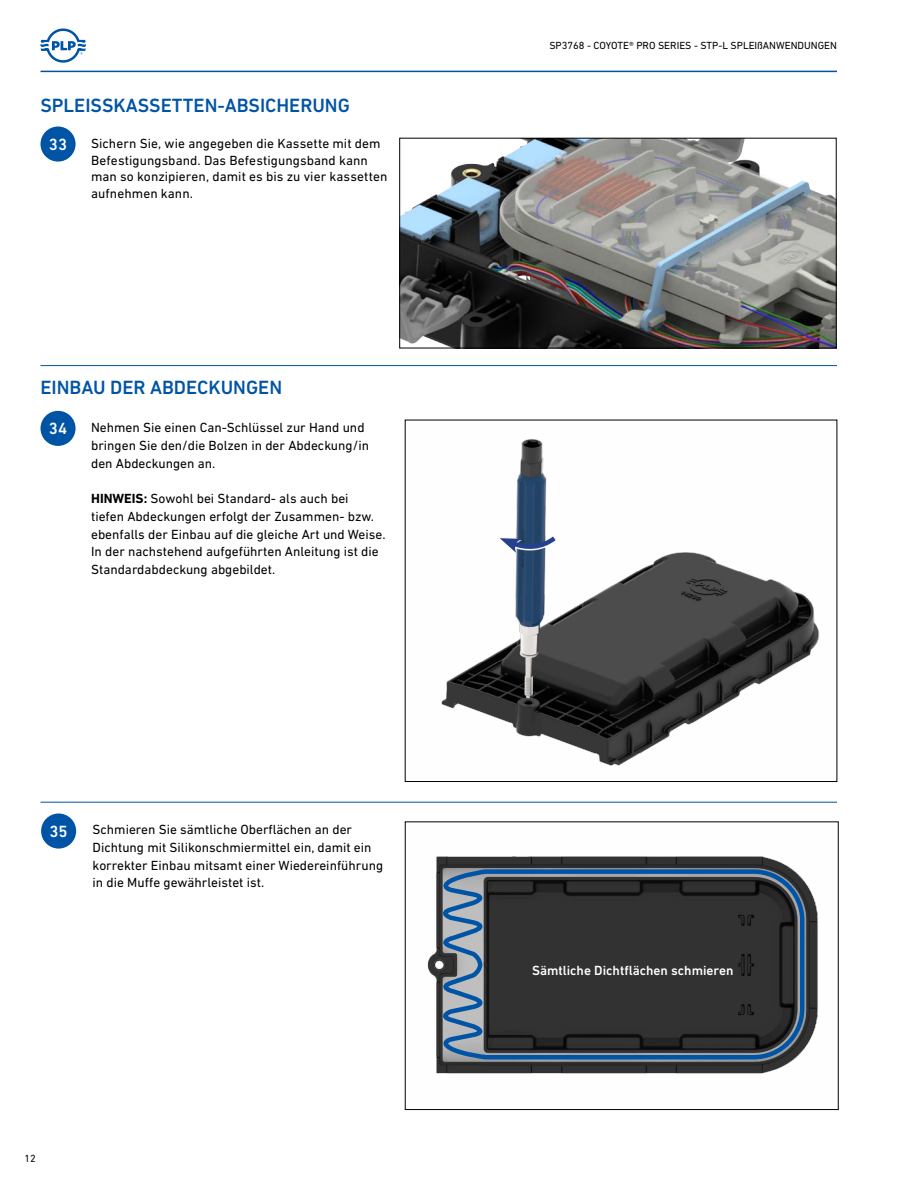
<style>
.page{position:relative;width:918px;height:1188px;background:#fff}
.page>*{position:absolute;margin:0;border:0;box-sizing:border-box;transform-origin:0 0}
.t1{font:500 19.5px "DIN Next LT Pro";color:#0054a6}
.t2{font:500 16.5px "DIN Next LT Pro";color:#fff}
.t3{font:13.5px/17.7px "DIN Next LT Pro";color:#000}
.t4{font:500 13.5px "DIN Next LT Pro";color:#fff}
.t5{font:10.5px "DIN Next LT Pro";color:#000}
.s1{font-weight:700}
</style>
<div class="page">
<hr style="left:40px;top:71px;width:797px;height:1px;background:#0054a6">
<svg style="left:41px;top:29px;width:45px;height:34px"></svg>
<img style="left:402px;top:140px;width:432px;height:206px">
<div style="left:400px;top:138px;width:436px;height:210px;border:1px solid #000"></div>
<div style="left:40px;top:127px;width:36px;height:35px;background:#0054a6;border-radius:50%"></div>
<img style="left:441px;top:439px;width:379px;height:327px">
<hr style="left:40px;top:802px;width:797px;height:1px;background:#0054a6">
<div style="left:40px;top:411px;width:36px;height:35px;background:#0054a6;border-radius:50%"></div>
<div style="left:41px;top:813px;width:35px;height:36px;background:#0054a6;border-radius:50%"></div>
<img style="left:427px;top:856px;width:391px;height:218px">
<div style="left:405px;top:822px;width:433px;height:288px;border:1px solid #000"></div>
<svg style="left:495px;top:867px;width:312px;height:195px;background:#33373c"></svg>
<svg style="left:433px;top:867px;width:62px;height:195px;background:#6f7e8e"></svg>
<div style="left:499px;top:537px;width:56px;height:17px;background:#fff;opacity:.97"></div>
<svg style="left:500px;top:532px;width:61px;height:21px"></svg>
<hr style="left:40px;top:365px;width:797px;height:1px;background:#0054a6">
<h1 class="t1" style="left:41px;top:94px;width:311px">SPLEISSKASSETTEN-ABSICHERUNG</h1>
<p class="t2" style="left:49px;top:135px;width:20px">33</p>
<p class="t3" style="left:91px;top:135px;width:298px;line-height:16.5px">Sichern Sie, wie angegeben die Kassette mit dem Befestigungsband. Das Befestigungsband kann man so konzipieren, damit es bis zu vier kassetten aufnehmen kann.</p>
<h1 class="t1" style="left:40px;top:376px;width:243px">EINBAU DER ABDECKUNGEN</h1>
<p class="t2" style="left:49px;top:419px;width:20px">34</p>
<p class="t3" style="left:91px;top:419px;width:279px">Nehmen Sie einen Can-Schlüssel zur Hand und bringen Sie den/die Bolzen in der Abdeckung/in den Abdeckungen an.</p>
<p class="t3" style="left:91px;top:490px;width:296px"><span class="s1">HINWEIS:</span> Sowohl bei Standard- als auch bei<br>tiefen Abdeckungen erfolgt der Zusammen- bzw. ebenfalls der Einbau auf die gleiche Art und Weise.<br>In der nachstehend aufgeführten Anleitung ist die Standardabdeckung abgebildet.</p>
<p class="t2" style="left:50px;top:822px;width:20px">35</p>
<p class="t3" style="left:93px;top:821px;width:292px">Schmieren Sie sämtliche Oberflächen an der Dichtung mit Silikonschmiermittel ein, damit ein korrekter Einbau mitsamt einer Wiedereinführung in die Muffe gewährleistet ist.</p>
<p class="t5" style="left:25px;top:1152px;width:13px">12</p>
<p class="t5" style="left:549px;top:40px;width:289px">SP3768 - COYOTE® PRO SERIES - STP-L SPLEIßANWENDUNGEN</p>
<p class="t4" style="left:532px;top:962px;width:203px">Sämtliche Dichtflächen schmieren</p>
</div>
